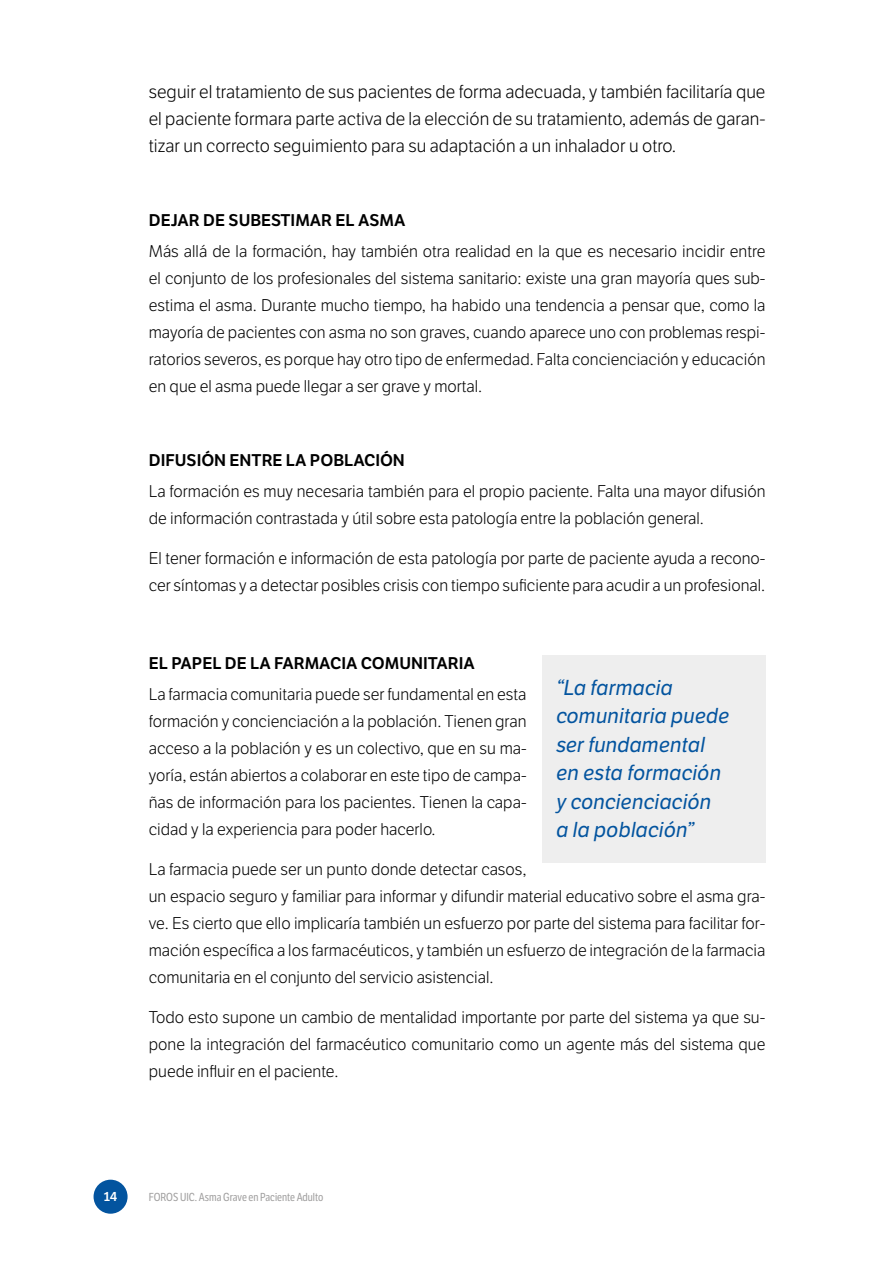
<style>
.page{position:relative;width:893px;height:1263px;background:#fff}
.page>*{position:absolute;margin:0;border:0;box-sizing:border-box;transform-origin:0 0}
.t1{font:italic 21px/28.5px "LFT Etica";color:#03549f}
.t2{font:300 18px/27px "LFT Etica";color:#000;text-align:justify}
.t3{font:300 16.5px/27px "LFT Etica";color:#000;text-align:justify}
.t4{font:16.5px "LFT Etica SB";color:#000}
.t5{font:12.75px "LFT Etica SB";color:#fff}
.t6{font:11.25px "LFT Etica Condensed";color:#a09f9f}
</style>
<div class="page">
<div style="left:94px;top:1180px;width:34px;height:34px;background:#03549f;border-radius:50%"></div>
<div style="left:542px;top:655px;width:223px;height:207px;background:#eee"></div>
<p class="t2" style="left:149px;top:79px;width:618px">seguir el tratamiento de sus pacientes de forma adecuada, y también facilitaría que el paciente formara parte activa de la elección de su tratamiento, además de garan&shy;tizar un correcto seguimiento para su adaptación a un inhalador u otro.</p>
<p class="t4" style="left:149px;top:210px;width:258px">DEJAR DE SUBESTIMAR EL ASMA</p>
<p class="t3" style="left:149px;top:238px;width:618px">Más allá de la formación, hay también otra realidad en la que es necesario incidir entre el conjunto de los profesionales del sistema sanitario: existe una gran mayoría ques sub&shy;estima el asma. Durante mucho tiempo, ha habido una tendencia a pensar que, como la mayoría de pacientes con asma no son graves, cuando aparece uno con problemas respi&shy;ratorios severos, es porque hay otro tipo de enfermedad. Falta concienciación y educación en que el asma puede llegar a ser grave y mortal.</p>
<p class="t4" style="left:149px;top:450px;width:258px">DIFUSIÓN ENTRE LA POBLACIÓN</p>
<p class="t3" style="left:149px;top:478px;width:618px">La formación es muy necesaria también para el propio paciente. Falta una mayor difusión de información contrastada y útil sobre esta patología entre la población general.</p>
<p class="t3" style="left:149px;top:545px;width:618px">El tener formación e información de esta patología por parte de paciente ayuda a recono&shy;cer síntomas y a detectar posibles crisis con tiempo suficiente para acudir a un profesional.</p>
<p class="t4" style="left:149px;top:653px;width:328px">EL PAPEL DE LA FARMACIA COMUNITARIA</p>
<p class="t3" style="left:149px;top:682px;width:379px">La farmacia comunitaria puede ser fundamental en esta formación y concienciación a la población. Tienen gran acceso a la población y es un colectivo, que en su ma&shy;yoría, están abiertos a colaborar en este tipo de campa&shy;ñas de información para los pacientes. Tienen la capa&shy;cidad y la experiencia para poder hacerlo.</p>
<p class="t3" style="left:149px;top:856px;width:618px;text-align:left">La farmacia puede ser un punto donde detectar casos,<br>un espacio seguro y familiar para informar y difundir material educativo sobre el asma gra&shy;ve. Es cierto que ello implicaría también un esfuerzo por parte del sistema para facilitar for&shy;mación específica a los farmacéuticos, y también un esfuerzo de integración de la farmacia comunitaria en el conjunto del servicio asistencial.</p>
<p class="t3" style="left:149px;top:1004px;width:618px">Todo esto supone un cambio de mentalidad importante por parte del sistema ya que su&shy;pone la integración del farmacéutico comunitario como un agente más del sistema que puede influir en el paciente.</p>
<p class="t1" style="left:556px;top:674px;width:175px">“La farmacia comunitaria puede ser fundamental en esta formación y concienciación<br>a la población”</p>
<p class="t5" style="left:104px;top:1188px;width:15px">14</p>
<p class="t6" style="left:149px;top:1191px;width:176px">FOROS UIC. Asma Grave en Paciente Adulto</p>
</div>
